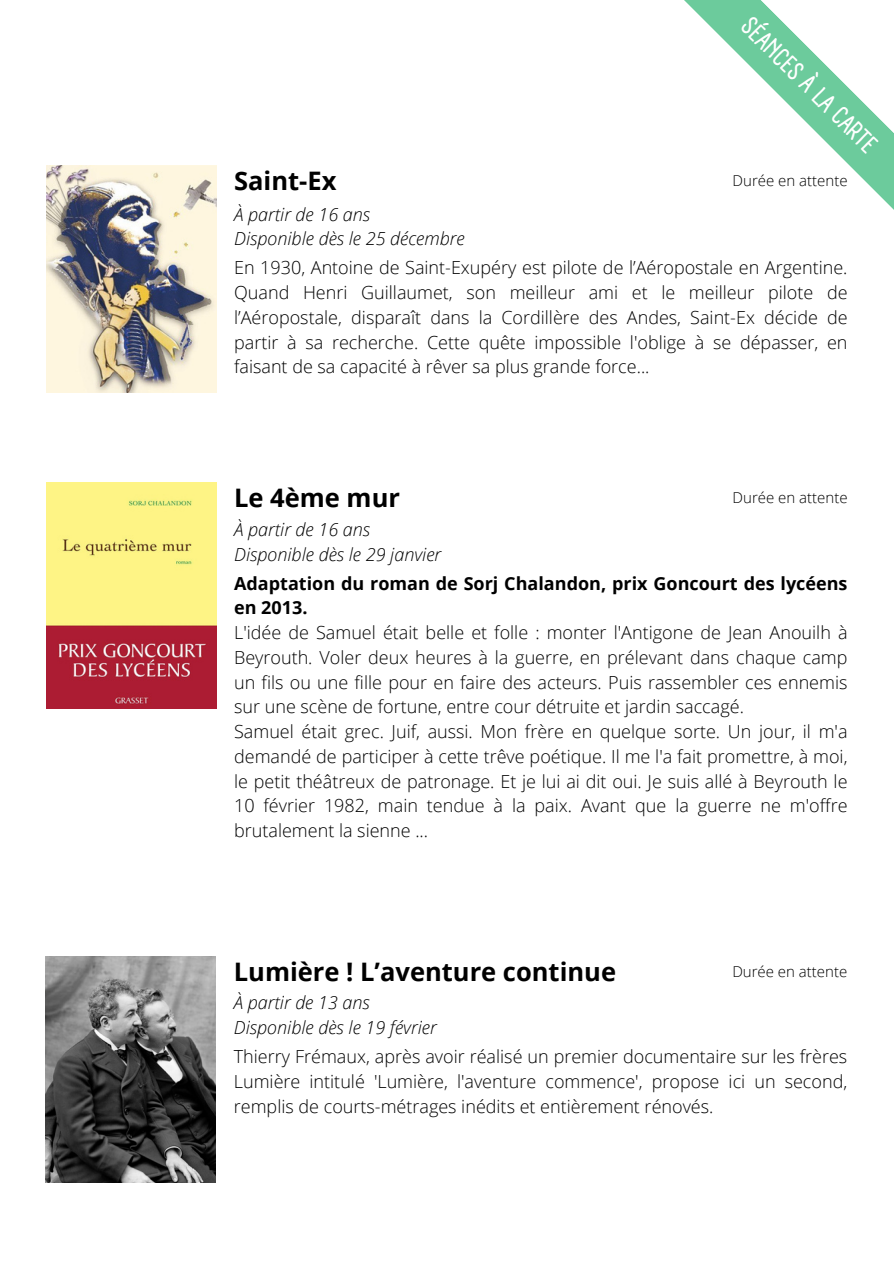
<style>
.page{position:relative;width:894px;height:1264px;background:#fff}
.page>*{position:absolute;margin:0;border:0;box-sizing:border-box;transform-origin:0 0}
.t1{font:700 25.5px "Open Sans";color:#000}
.t2{font:700 25.5px "A Day Without Sun Text";color:#fff}
.t3{font:300 18px/24.8px "Open Sans";color:#000;text-align:justify}
.t4{font:italic 300 18px/24.8px "Open Sans";color:#000}
.t5{font:300 15px "Open Sans";color:#000}
.s1{font-weight:700}
</style>
<div class="page">
<img style="left:46px;top:956px;width:170px;height:226px">
<img style="left:46px;top:166px;width:170px;height:226px">
<img style="left:46px;top:482px;width:170px;height:227px">
<svg style="left:684px;top:0;width:209px;height:209px"></svg>
<h3 class="t2" style="left:757px;top:11px;width:181px;rotate:45deg">SÉANCES À LA CARTE</h3>
<p class="t1" style="left:234px;top:163px;width:104px">Saint-Ex</p>
<h2 class="t5" style="left:732px;top:170px;width:116px">Durée en attente</h2>
<h3 class="t4" style="left:234px;top:201px;width:232px">À partir de 16 ans<br>Disponible dès le 25 décembre</h3>
<p class="t3" style="left:234px;top:255px;width:614px">En 1930, Antoine de Saint-Exupéry est pilote de l’Aéropostale en Argentine.<br>Quand Henri Guillaumet, son meilleur ami et le meilleur pilote de l’Aéropostale, disparaît dans la Cordillère des Andes, Saint-Ex décide de partir à sa recherche. Cette quête impossible l'oblige à se dépasser, en faisant de sa capacité à rêver sa plus grande force...</p>
<p class="t1" style="left:234px;top:480px;width:167px">Le 4ème mur</p>
<p class="t4" style="left:234px;top:516px;width:208px">À partir de 16 ans<br>Disponible dès le 29 janvier</p>
<h3 class="t5" style="left:732px;top:487px;width:116px">Durée en attente</h3>
<h2 class="t3" style="left:234px;top:570px;width:614px;text-align:left"><span class="s1">Adaptation du roman de Sorj Chalandon, prix Goncourt des lycéens en 2013.<br></span>L'idée de Samuel était belle et folle : monter l'Antigone de Jean Anouilh à Beyrouth. Voler deux heures à la guerre, en prélevant dans chaque camp un fils ou une fille pour en faire des acteurs. Puis rassembler ces ennemis sur une scène de fortune, entre cour détruite et jardin saccagé.<br>Samuel était grec. Juif, aussi. Mon frère en quelque sorte. Un jour, il m'a demandé de participer à cette trêve poétique. Il me l'a fait promettre, à moi, le petit théâtreux de patronage. Et je lui ai dit oui. Je suis allé à Beyrouth le 10 février 1982, main tendue à la paix. Avant que la guerre ne m'offre brutalement la sienne ...</h2>
<h1 class="t1" style="left:234px;top:953px;width:383px">Lumière ! L’aventure continue</h1>
<h2 class="t4" style="left:234px;top:990px;width:204px">À partir de 13 ans<br>Disponible dès le 19 février</h2>
<h3 class="t5" style="left:732px;top:960px;width:116px">Durée en attente</h3>
<p class="t3" style="left:234px;top:1043px;width:614px">Thierry Frémaux, après avoir réalisé un premier documentaire sur les frères Lumière intitulé 'Lumière, l'aventure commence', propose ici un second, remplis de courts-métrages inédits et entièrement rénovés.</p>
</div>
